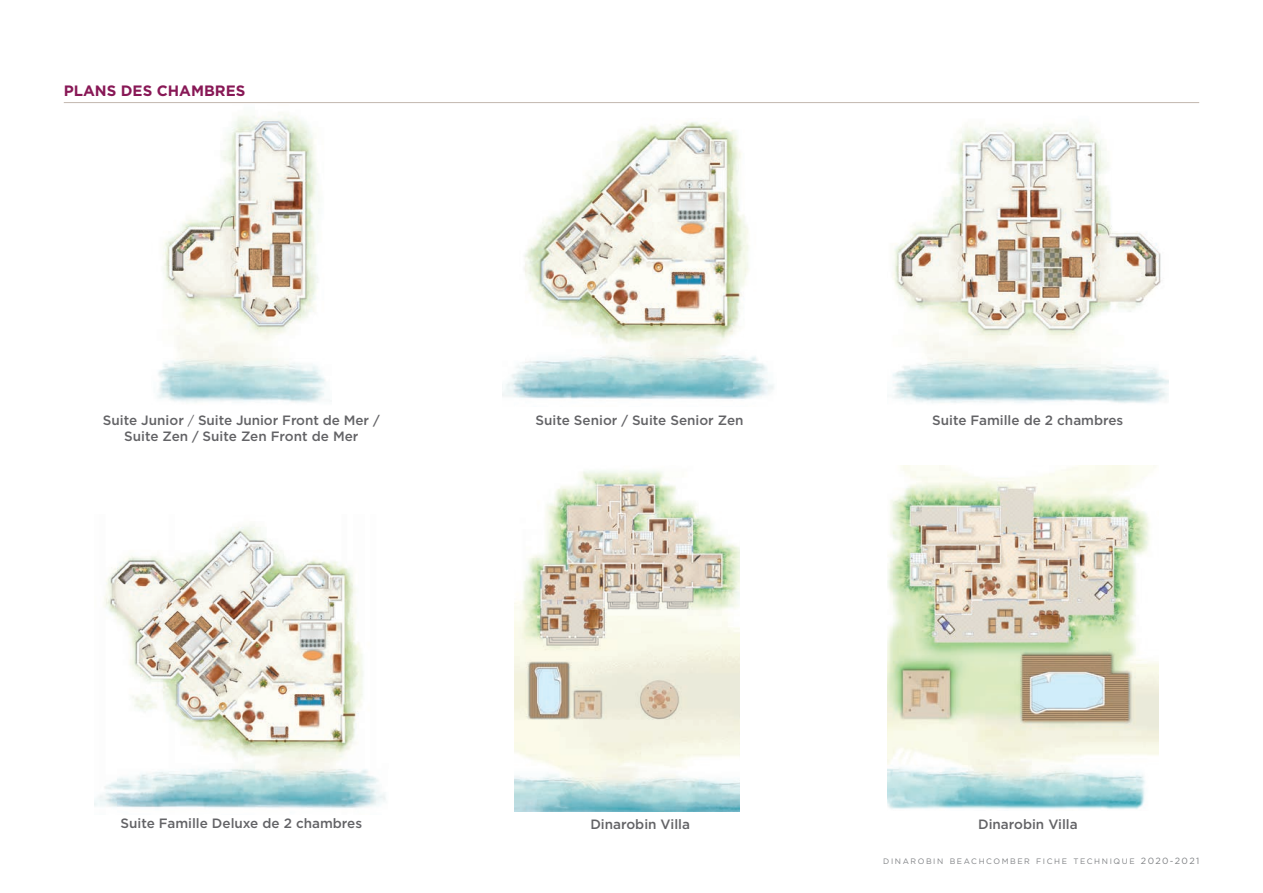
<style>
.page{position:relative;width:1263px;height:893px;background:#fff}
.page>*{position:absolute;margin:0;border:0;box-sizing:border-box;transform-origin:0 0}
.t1{font:700 15px "Gotham";color:#881856}
.t2{font:500 13.5px "Gotham";color:#636366}
.t3{font:7.8px "Gotham";letter-spacing:.2em;color:#808285}
.s1{font-weight:400;font-size:12.75px}
.s2{font-size:12.75px}
.s3{font-size:9px}
</style>
<div class="page">
<img style="left:95px;top:525px;width:291px;height:284px">
<img style="left:502px;top:122px;width:272px;height:277px">
<img style="left:892px;top:125px;width:276px;height:278px">
<img style="left:157px;top:113px;width:168px;height:290px">
<img style="left:514px;top:470px;width:225px;height:341px">
<img style="left:887px;top:466px;width:271px;height:343px">
<hr style="left:64px;top:102px;width:1135px;height:1px;background:#c2b8af">
<p class="t1" style="left:64px;top:85px;width:183px">PLANS DES CHAMBRES</p>
<p class="t2" style="left:103px;top:415px;width:278px">Suite Junior <span class="s1">/</span> Suite Junior Front de Mer <span class="s2">/</span></p>
<p class="t2" style="left:536px;top:415px;width:210px">Suite Senior <span class="s2">/</span> Suite Senior Zen</p>
<p class="t2" style="left:932px;top:415px;width:193px">Suite Famille de 2 chambres</p>
<p class="t2" style="left:124px;top:431px;width:236px">Suite Zen <span class="s2">/</span> Suite Zen Front de Mer</p>
<p class="t2" style="left:121px;top:818px;width:243px">Suite Famille Deluxe de 2 chambres</p>
<p class="t2" style="left:590px;top:819px;width:101px">Dinarobin Villa</p>
<p class="t2" style="left:978px;top:819px;width:101px">Dinarobin Villa</p>
<p class="t3" style="left:883px;top:858px;width:317px">DINAROBIN BEACHCOMBER FICHE TECHNIQUE <span class="s3">2020-2021</span></p>
</div>
